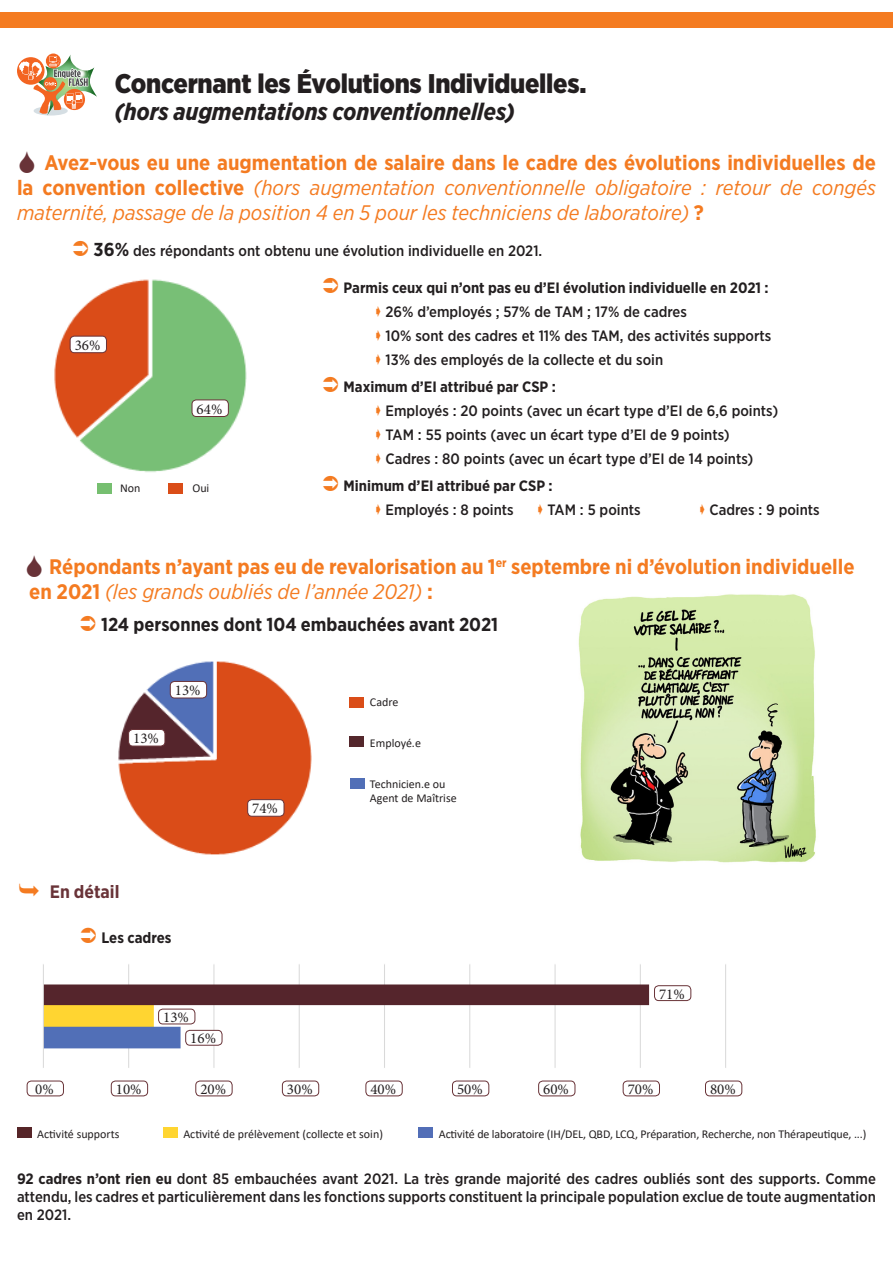
<style>
.page{position:relative;width:893px;height:1263px;background:#fff}
.page>*{position:absolute;margin:0;border:0;box-sizing:border-box;transform-origin:0 0}
.t1{font:900 27px "Gotham Narrow";letter-spacing:-.01em;color:#231f20}
.t2{font:italic 700 24px "Gotham Narrow";letter-spacing:-.01em;color:#231f20}
.t3{font:italic 21px/25.2px "Gotham Narrow";color:#f47b21;text-align:justify}
.t4{font:700 21px/25.2px "Gotham Narrow";color:#f47b21}
.t5{font:700 18.75px "Gotham Narrow";color:#231f20}
.t6{font:700 18px "Gotham Narrow";color:#693338}
.t7{font:700 15.15px "Gotham Narrow";color:#231f20}
.t8{font:500 15px/24px "Gotham Narrow";color:#231f20}
.t9{font:700 15px "Gotham Narrow";color:#231f20}
.t10{font:15px "Minion Pro";color:#231f20}
.t11{font:12px/14.4px "Calibri";letter-spacing:-.005em;color:#231f20}
.s1{font-weight:700;font-style:normal}
.s2{font-weight:700;font-size:18.75px}
.s3{font-weight:400;font-style:italic}
.s4{font-weight:700}
</style>
<div class="page">
<svg style="left:17px;top:57px;width:28px;height:28px"></svg>
<div style="left:46px;top:54px;width:15px;height:14px;background:#f36421;border-radius:50%"></div>
<svg style="left:19px;top:56px;width:78px;height:60px"></svg>
<div style="left:0;top:12px;width:893px;height:16px;background:#f47b21"></div>
<div style="left:349px;top:697px;width:14px;height:11px;background:#da4d18"></div>
<div style="left:349px;top:736px;width:14px;height:11px;background:#54272c"></div>
<div style="left:169px;top:483px;width:14px;height:10px;background:#da4d18"></div>
<div style="left:350px;top:778px;width:15px;height:11px;background:#516fb7"></div>
<div style="left:97px;top:483px;width:14px;height:10px;background:#76bf70"></div>
<img style="left:54px;top:279px;width:193px;height:193px">
<div style="left:192px;top:400px;width:36px;height:16px;background:#fff;border-radius:4px"></div>
<div style="left:192px;top:400px;width:37px;height:17px;border:1px solid #693338;border-radius:4px"></div>
<div style="left:70px;top:336px;width:36px;height:17px;background:#fff;border-radius:4px"></div>
<div style="left:70px;top:336px;width:37px;height:17px;border:1px solid #693338;border-radius:4px"></div>
<img style="left:118px;top:661px;width:194px;height:194px">
<img style="left:578px;top:594px;width:238px;height:269px">
<img style="left:29px;top:964px;width:714px;height:133px">
<div style="left:27px;top:1081px;width:36px;height:15px;background:#fff;border-radius:4px"></div>
<div style="left:27px;top:1081px;width:37px;height:15px;border:1px solid #693338;border-radius:4px"></div>
<div style="left:111px;top:1081px;width:37px;height:15px;background:#fff;border-radius:4px"></div>
<div style="left:111px;top:1081px;width:37px;height:15px;border:1px solid #693338;border-radius:4px"></div>
<div style="left:186px;top:1030px;width:36px;height:15px;background:#fff;border-radius:4px"></div>
<div style="left:185px;top:1030px;width:37px;height:15px;border:1px solid #693338;border-radius:4px"></div>
<div style="left:159px;top:1009px;width:36px;height:15px;background:#fff;border-radius:4px"></div>
<div style="left:158px;top:1009px;width:37px;height:15px;border:1px solid #693338;border-radius:4px"></div>
<div style="left:654px;top:986px;width:37px;height:14px;background:#fff;border-radius:4px"></div>
<div style="left:654px;top:985px;width:37px;height:16px;border:1px solid #693338;border-radius:4px"></div>
<div style="left:196px;top:1081px;width:36px;height:15px;background:#fff;border-radius:4px"></div>
<div style="left:196px;top:1081px;width:36px;height:15px;border:1px solid #693338;border-radius:4px"></div>
<div style="left:282px;top:1081px;width:37px;height:15px;background:#fff;border-radius:4px"></div>
<div style="left:282px;top:1081px;width:37px;height:15px;border:1px solid #693338;border-radius:4px"></div>
<div style="left:366px;top:1081px;width:36px;height:15px;background:#fff;border-radius:4px"></div>
<div style="left:366px;top:1081px;width:36px;height:15px;border:1px solid #693338;border-radius:4px"></div>
<div style="left:452px;top:1081px;width:37px;height:15px;background:#fff;border-radius:4px"></div>
<div style="left:452px;top:1081px;width:37px;height:15px;border:1px solid #693338;border-radius:4px"></div>
<div style="left:539px;top:1081px;width:36px;height:15px;background:#fff;border-radius:4px"></div>
<div style="left:538px;top:1081px;width:37px;height:15px;border:1px solid #693338;border-radius:4px"></div>
<div style="left:623px;top:1081px;width:36px;height:15px;background:#fff;border-radius:4px"></div>
<div style="left:623px;top:1081px;width:37px;height:15px;border:1px solid #693338;border-radius:4px"></div>
<div style="left:705px;top:1081px;width:37px;height:15px;background:#fff;border-radius:4px"></div>
<div style="left:705px;top:1081px;width:37px;height:15px;border:1px solid #693338;border-radius:4px"></div>
<div style="left:17px;top:1127px;width:15px;height:10px;background:#562528"></div>
<div style="left:163px;top:1127px;width:15px;height:10px;background:#ffd531"></div>
<div style="left:419px;top:1127px;width:14px;height:10px;background:#526eb7"></div>
<div style="left:248px;top:800px;width:36px;height:16px;background:#fff;border-radius:4px"></div>
<div style="left:247px;top:799px;width:37px;height:17px;border:1px solid #693338;border-radius:4px"></div>
<div style="left:170px;top:681px;width:37px;height:17px;background:#fff;border-radius:4px"></div>
<div style="left:170px;top:681px;width:37px;height:17px;border:1px solid #693338;border-radius:4px"></div>
<div style="left:129px;top:729px;width:36px;height:17px;background:#fff;border-radius:4px"></div>
<div style="left:128px;top:729px;width:37px;height:17px;border:1px solid #693338;border-radius:4px"></div>
<h1 class="t1" style="left:115px;top:66px;width:473px">Concernant les Évolutions Individuelles.</h1>
<h2 class="t2" style="left:115px;top:96px;width:402px">(hors augmentations conventionnelles)</h2>
<p class="t3" style="left:17px;top:150px;width:860px;text-indent:27px"><span class="s1">Avez-vous eu une augmentation de salaire dans le cadre des évolutions individuelles de la convention collective</span> (hors augmentation conventionnelle obligatoire : retour de congés maternité, passage de la position 4 en 5 pour les techniciens de laboratoire) <span class="s1">?</span></p>
<p class="t8" style="left:94px;top:239px;width:450px"><span class="s2">36%</span> des répondants ont obtenu une évolution individuelle en 2021.</p>
<p class="t10" style="left:75px;top:335px;width:27px">36%</p>
<p class="t10" style="left:197px;top:399px;width:27px">64%</p>
<p class="t11" style="left:120px;top:480px;width:22px">Non</p>
<p class="t11" style="left:192px;top:480px;width:18px">Oui</p>
<p class="t9" style="left:344px;top:278px;width:427px">Parmis ceux qui n’ont pas eu d’EI évolution individuelle en 2021 :</p>
<p class="t8" style="left:385px;top:299px;width:387px">26% d’employés ; 57% de TAM ; 17% de cadres<br>10% sont des cadres et 11% des TAM, des activités supports<br>13% des employés de la collecte et du soin</p>
<p class="t9" style="left:344px;top:377px;width:214px">Maximum d’EI attribué par CSP :</p>
<p class="t8" style="left:385px;top:398px;width:394px">Employés : 20 points (avec un écart type d’EI de 6,6 points)<br>TAM : 55 points (avec un écart type d’EI de 9 points)<br>Cadres : 80 points (avec un écart type d’EI de 14 points)</p>
<p class="t9" style="left:344px;top:476px;width:211px">Minimum d’EI attribué par CSP :</p>
<p class="t8" style="left:385px;top:497px;width:130px">Employés : 8 points</p>
<p class="t8" style="left:547px;top:497px;width:95px">TAM : 5 points</p>
<p class="t8" style="left:709px;top:497px;width:112px">Cadres : 9 points</p>
<h3 class="t4" style="left:29px;top:554px;width:827px;text-indent:20px">Répondants n’ayant pas eu de revalorisation au 1<sup>er</sup> septembre ni d’évolution individuelle en 2021 <span class="s3">(les grands oubliés de l’année 2021)</span> :</h3>
<p class="t5" style="left:101px;top:612px;width:399px">124 personnes dont 104 embauchées avant 2021</p>
<p class="t10" style="left:133px;top:728px;width:27px">13%</p>
<p class="t10" style="left:175px;top:680px;width:27px">13%</p>
<p class="t6" style="left:50px;top:880px;width:71px">En détail</p>
<p class="t7" style="left:101px;top:928px;width:72px">Les cadres</p>
<p class="t10" style="left:163px;top:1007px;width:27px">13%</p>
<p class="t10" style="left:190px;top:1028px;width:27px">16%</p>
<p class="t10" style="left:252px;top:798px;width:27px">74%</p>
<p class="t11" style="left:370px;top:695px;width:30px">Cadre</p>
<p class="t11" style="left:370px;top:735px;width:53px">Employé.e</p>
<p class="t11" style="left:370px;top:776px;width:88px">Technicien.e ou<br>Agent de Maîtrise</p>
<p class="t10" style="left:659px;top:984px;width:27px">71%</p>
<p class="t10" style="left:35px;top:1079px;width:20px">0%</p>
<p class="t10" style="left:116px;top:1079px;width:27px">10%</p>
<p class="t10" style="left:200px;top:1079px;width:27px">20%</p>
<p class="t10" style="left:287px;top:1079px;width:27px">30%</p>
<p class="t10" style="left:370px;top:1079px;width:27px">40%</p>
<p class="t10" style="left:457px;top:1079px;width:27px">50%</p>
<p class="t10" style="left:543px;top:1079px;width:27px">60%</p>
<p class="t10" style="left:628px;top:1079px;width:27px">70%</p>
<p class="t10" style="left:710px;top:1079px;width:27px">80%</p>
<p class="t11" style="left:37px;top:1126px;width:84px">Activité supports</p>
<p class="t11" style="left:183px;top:1126px;width:201px">Activité de prélèvement (collecte et soin)</p>
<p class="t11" style="left:439px;top:1126px;width:429px">Activité de laboratoire (IH/DEL, QBD, LCQ, Préparation, Recherche, non Thérapeutique, ...)</p>
<p class="t8" style="left:17px;top:1169px;width:860px;line-height:18px;text-align:justify"><span class="s4">92 cadres n’ont rien eu</span> dont 85 embauchées avant 2021. La très grande majorité des cadres oubliés sont des supports. Comme attendu, les cadres et particulièrement dans les fonctions supports constituent la principale population exclue de toute augmentation en 2021.</p>
</div>
